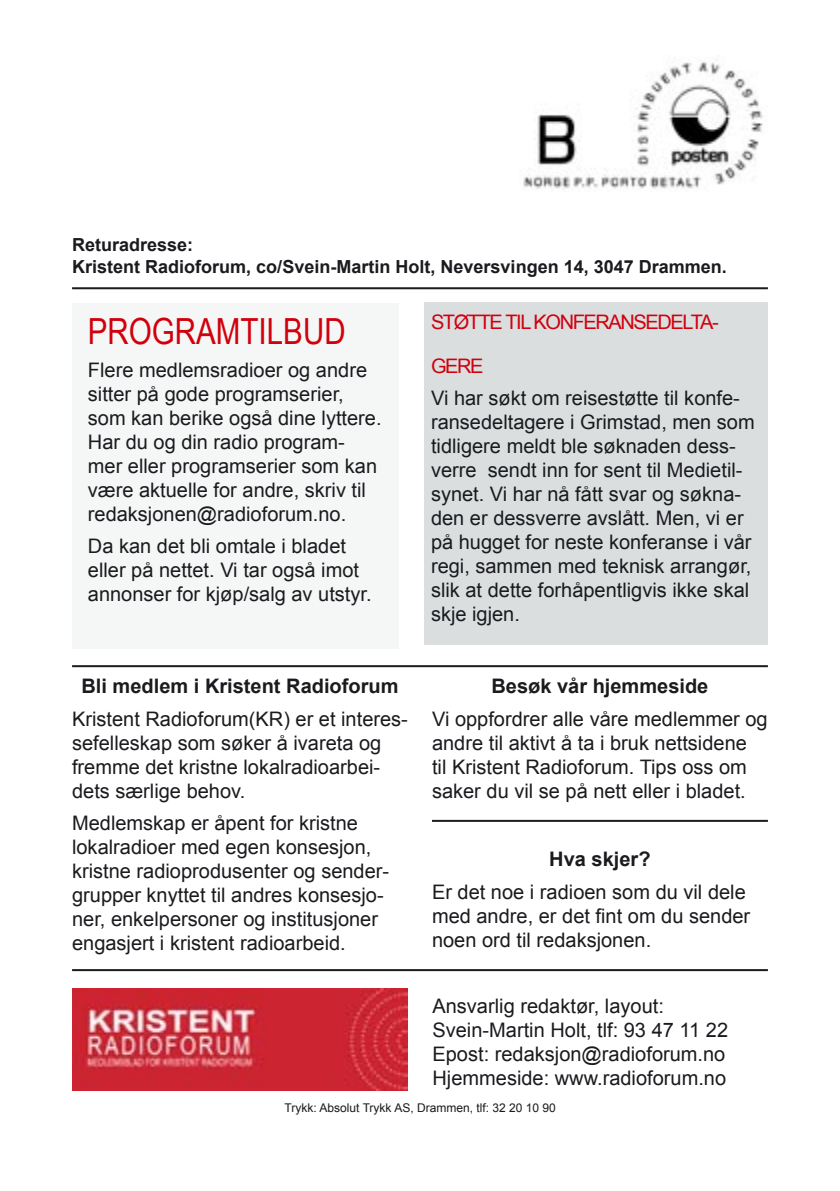
<style>
.page{position:relative;width:840px;height:1191px;background:#fff}
.page>*{position:absolute;margin:0;border:0;box-sizing:border-box;transform-origin:0 0}
.Tittel_Overskrift{font:36px "Arial Narrow";color:#d1000d}
.Kolonnetittel{font:20px/24px "Arial";color:#1b1b1f}
.Kolonnetittel-2{font:700 20px "Arial";color:#1b1b1f}
.Kolonnetittel-3{font:20px/43.2px "Arial";letter-spacing:-.07em;color:#d1000d}
.t1{font:700 18px/21.6px "Arial";color:#1b1b1f}
.t2{font:12px "Arial";color:#1b1b1f}
</style>
<div class="page">
<img style="left:72px;top:989px;width:336px;height:101px">
<hr style="left:72px;top:287px;width:695px;height:2px;background:#1b1b1f">
<hr style="left:72px;top:665px;width:695px;height:2px;background:#1b1b1f">
<hr style="left:432px;top:820px;width:335px;height:2px;background:#1b1b1f">
<hr style="left:72px;top:969px;width:695px;height:2px;background:#1b1b1f">
<img style="left:523px;top:62px;width:240px;height:127px">
<div style="left:423px;top:302px;width:344px;height:342px;background:#dbdedf"></div>
<div style="left:72px;top:302px;width:326px;height:346px;background:#f5f6f6"></div>
<p class="t1" style="left:72px;top:234px;width:656px">Returadresse:<br>Kristent Radioforum, co/Svein-Martin Holt, Neversvingen 14, 3047 Drammen.</p>
<p class="Tittel_Overskrift" style="left:88px;top:305px;width:259px">PROGRAMTILBUD</p>
<p class="Kolonnetittel" style="left:88px;top:357px;width:295px">Flere medlemsradioer og andre sitter på gode programserier, som kan berike også dine lyttere.<br>Har du og din radio program&shy;mer eller programserier som kan være aktuelle for andre, skriv til redaksjonen@radioforum.no.</p>
<p class="Kolonnetittel" style="left:88px;top:534px;width:285px">Da kan det bli omtale i bladet eller på nettet. Vi tar også imot annonser for kjøp/salg av utstyr.</p>
<p class="Kolonnetittel-2" style="left:81px;top:672px;width:318px">Bli medlem i Kristent Radioforum</p>
<p class="Kolonnetittel" style="left:72px;top:706px;width:337px">Kristent Radioforum(KR) er et interes&shy;sefelleskap som søker å ivareta og fremme det kristne lokalradioarbei&shy;dets særlige behov.</p>
<p class="Kolonnetittel" style="left:72px;top:811px;width:318px">Medlemskap er åpent for kristne lokalradioer med egen konsesjon, kristne radioprodusenter og sender&shy;grupper knyttet til andres konsesjo&shy;ner, enkelpersoner og institusjoner engasjert i kristent radioarbeid.</p>
<p class="Kolonnetittel-3" style="left:431px;top:301px;width:289px">STØTTE TIL KONFERANSEDELTA-<br>GERE</p>
<p class="Kolonnetittel" style="left:431px;top:386px;width:325px">Vi har søkt om reisestøtte til konfe&shy;ransedeltagere i Grimstad, men som tidligere meldt ble søknaden dess&shy;verre sendt inn for sent til Medietil&shy;synet. Vi har nå fått svar og søkna&shy;den er dessverre avslått. Men, vi er på hugget for neste konferanse i vår regi, sammen med teknisk arrangør, slik at dette forhåpentligvis ikke skal skje igjen.</p>
<p class="Kolonnetittel-2" style="left:491px;top:672px;width:218px">Besøk vår hjemmeside</p>
<p class="Kolonnetittel" style="left:432px;top:706px;width:337px">Vi oppfordrer alle våre medlemmer og andre til aktivt å ta i bruk nettsidene<br>til Kristent Radioforum. Tips oss om saker du vil se på nett eller i bladet.</p>
<p class="Kolonnetittel-2" style="left:549px;top:845px;width:103px">Hva skjer?</p>
<p class="Kolonnetittel" style="left:432px;top:879px;width:319px">Er det noe i radioen som du vil dele med andre, er det fint om du sender noen ord til redaksjonen.</p>
<p class="Kolonnetittel" style="left:432px;top:994px;width:297px">Ansvarlig redaktør, layout:<br>Svein-Martin Holt, tlf: 93 47 11 22<br>Epost: redaksjon@radioforum.no<br>Hjemmeside: www.radioforum.no</p>
<p class="t2" style="left:284px;top:1099px;width:272px">Trykk: Absolut Trykk AS, Drammen, tlf: 32 20 10 90</p>
</div>
